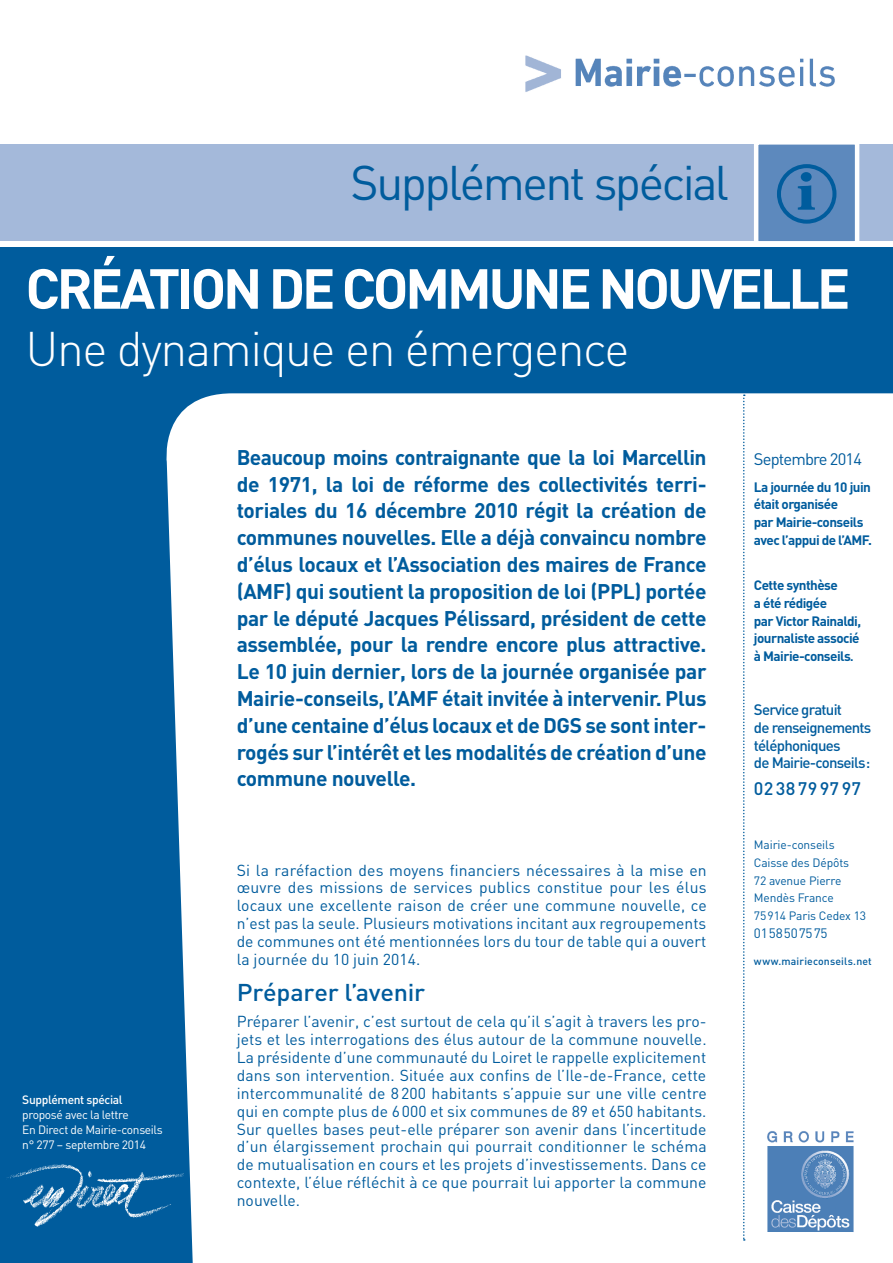
<style>
.page{position:relative;width:893px;height:1263px;background:#fff}
.page>*{position:absolute;margin:0;border:0;box-sizing:border-box;transform-origin:0 0}
.t1{font:700 55.5px "DIN";letter-spacing:-.06em;color:#fff}
.t2{font:300 48px "DIN";letter-spacing:-.03em;color:#fff}
.t3{font:48px "DIN";letter-spacing:-.055em;color:#005c9d}
.t4{font:500 24px "DIN";letter-spacing:-.01em;color:#005c9d;scale:1.05 1}
.t5{font:700 21px/26.8px "DIN";letter-spacing:-.02em;color:#005c9d;text-align:justify}
.t6{font:500 18px "DIN";letter-spacing:.01em;color:#005c9d}
.t7{font:16.5px "DIN";letter-spacing:-.05em;color:#005c9d}
.t8{font:15.75px/17.9px "DIN";letter-spacing:.005em;color:#005c9d;text-align:justify}
.t9{font:500 15px/17.9px "DIN";letter-spacing:-.05em;color:#005c9d}
.t10{font:700 13.5px/17.9px "DIN";letter-spacing:-.04em;color:#005c9d}
.t11{font:13.5px "DIN";letter-spacing:-.02em;color:#005c9d}
.t12{font:12px/17.9px "DIN";letter-spacing:-.01em;color:#005c9d}
.t13{font:12px/15px "DIN";letter-spacing:-.03em;color:#fff}
.t14{font:500 12px "DIN";letter-spacing:-.03em;color:#fff}
.t15{font:500 10.5px "DIN";letter-spacing:.01em;color:#005c9d}
.s1{font-size:12px}
</style>
<div class="page">
<div style="left:0;top:145px;width:893px;height:96px;background:#a4b9da"></div>
<div style="left:0;top:248px;width:893px;height:1015px;background:#005c9d"></div>
<div style="left:166px;top:393px;width:727px;height:870px;background:#fff"></div>
<svg style="left:752px;top:144px;width:110px;height:104px;background:#7098c5"></svg>
<div style="left:777px;top:164px;width:59px;height:60px;border:4px solid #005c9d;border-radius:50%"></div>
<svg style="left:743px;top:394px;width:2px;height:847px;background:#bad2e4"></svg>
<img style="left:7px;top:1161px;width:176px;height:67px">
<hr style="left:22px;top:1087px;width:157px;height:1px;background:#005c9d">
<img style="left:758px;top:1125px;width:104px;height:115px">
<img style="left:525px;top:55px;width:310px;height:37px">
<h2 class="t3" style="left:351px;top:153px;width:380px">Supplément spécial</h2>
<h1 class="t1" style="left:26px;top:252px;width:826px">Création de commune nouvelle</h1>
<h2 class="t2" style="left:26px;top:319px;width:606px">Une dynamique en émergence</h2>
<p class="t14" style="left:22px;top:1092px;width:102px">Supplément spécial</p>
<p class="t13" style="left:22px;top:1107px;width:142px">proposé avec la lettre<br>En Direct de Mairie-conseils n° 277 – septembre 2014</p>
<p class="t5" style="left:237px;top:443px;width:471px">Beaucoup moins contraignante que la loi Marcellin de 1971, la loi de réforme des collectivités terri&shy;toriales du 16 décembre 2010 régit la création de communes nouvelles. Elle a déjà convaincu nombre d’élus locaux et l’Association des maires de France (AMF) qui soutient la proposition de loi (PPL) portée par le député Jacques Pélissard, président de cette assemblée, pour la rendre encore plus attractive.<br>Le 10 juin dernier, lors de la journée organisée par Mairie-conseils, l’AMF était invitée à intervenir. Plus d’une centaine d’élus locaux et de DGS se sont inter&shy;rogés sur l’intérêt et les modalités de création d’une commune nouvelle.</p>
<p class="t8" style="left:237px;top:861px;width:472px">Si la raréfaction des moyens financiers nécessaires à la mise en œuvre des missions de services publics constitue pour les élus locaux une excellente raison de créer une commune nouvelle, ce n’est pas la seule. Plusieurs motivations incitant aux regroupements de communes ont été mentionnées lors du tour de table qui a ouvert la journée du 10 juin 2014.</p>
<h3 class="t4" style="left:237px;top:976px;width:181px">Préparer l’avenir</h3>
<p class="t8" style="left:237px;top:1012px;width:472px">Préparer l’avenir, c’est surtout de cela qu’il s’agit à travers les pro&shy;jets et les interrogations des élus autour de la commune nouvelle.<br>La présidente d’une communauté du Loiret le rappelle explicitement dans son intervention. Située aux confins de l’Ile-de-France, cette intercommunalité de 8 200 habitants s’appuie sur une ville centre qui en compte plus de 6 000 et six communes de 89 et 650 habitants.<br>Sur quelles bases peut-elle préparer son avenir dans l’incertitude d’un élargissement prochain qui pourrait conditionner le schéma de mutualisation en cours et les projets d’investissements. Dans ce contexte, l’élue réfléchit à ce que pourrait lui apporter la commune nouvelle.</p>
<p class="t7" style="left:754px;top:448px;width:109px">Septembre 2014</p>
<p class="t10" style="left:754px;top:477px;width:119px">La journée du 10 juin était organisée<br>par Mairie-conseils avec l’appui de l’AMF.</p>
<p class="t10" style="left:754px;top:575px;width:109px">Cette synthèse<br>a été rédigée<br>par Victor Rainaldi, journaliste associé à Mairie-conseils<span class="s1">.</span></p>
<p class="t9" style="left:754px;top:700px;width:119px">Service gratuit<br>de renseignements téléphoniques<br>de Mairie-conseils:</p>
<p class="t6" style="left:754px;top:777px;width:109px">02 38 79 97 97</p>
<p class="t12" style="left:754px;top:835px;width:114px">Mairie-conseils<br>Caisse des Dépôts<br>72 avenue Pierre<br>Mendès France<br>75914 Paris Cedex 13</p>
<p class="t11" style="left:754px;top:925px;width:75px">0158507575</p>
<p class="t15" style="left:754px;top:954px;width:119px">www.mairieconseils.net</p>
</div>
